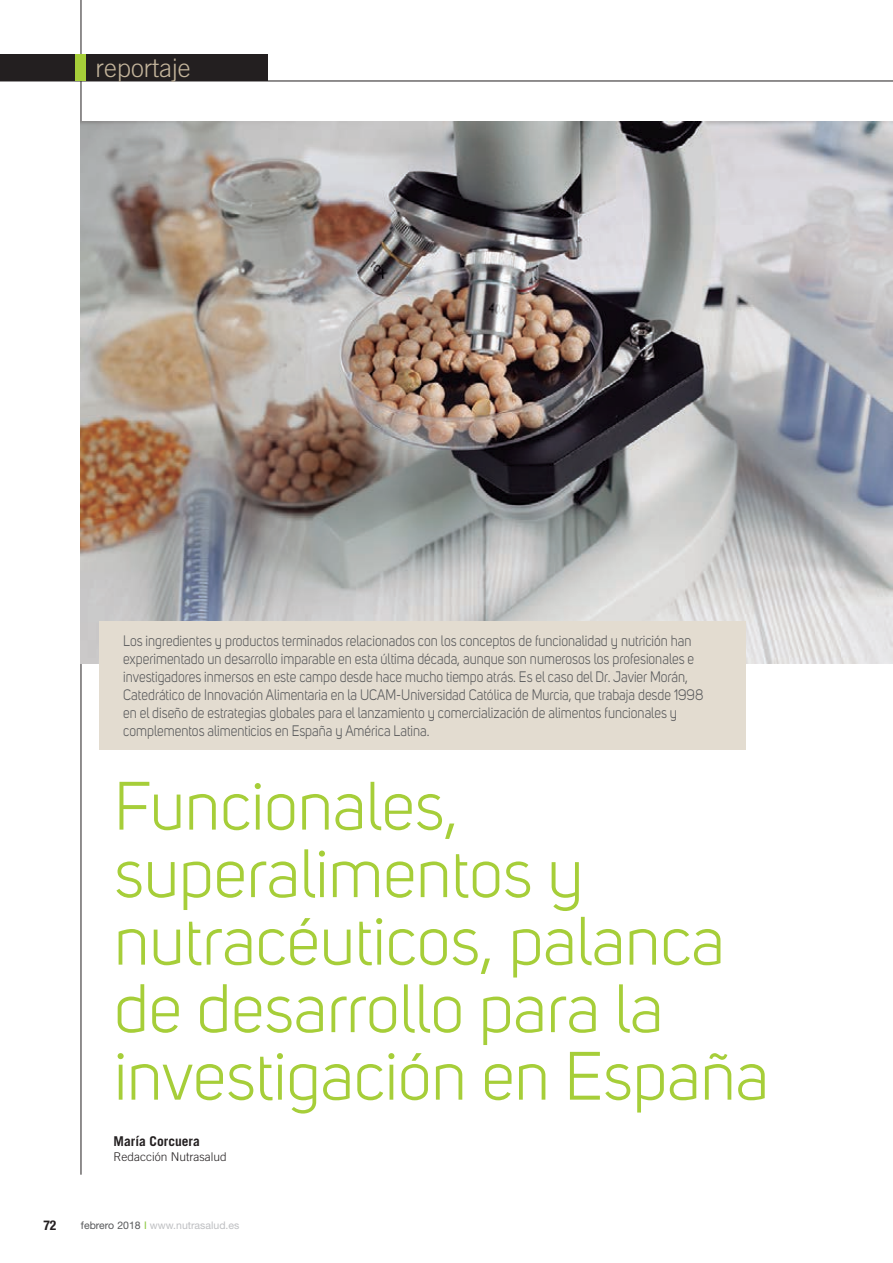
<style>
.page{position:relative;width:893px;height:1263px;background:#fff}
.page>*{position:absolute;margin:0;border:0;box-sizing:border-box;transform-origin:0 0}
.t1{font:67.5px/67.5px "Uni Sans";color:#a6ce39}
.t2{font:300 25.5px "Trade Gothic";color:#c3b49b}
.t3{font:15px/18px "Uni Sans";color:#57585a;scale:.9 1}
.t4{font:700 13.5px "Trade Gothic";color:#231f20}
.t5{font:700 condensed 13.5px "Helvetica Neue LT Std";color:#231f20}
.t6{font:300 12px "Trade Gothic";color:#231f20}
.t7{font:10.5px "Helvetica Neue LT Std";color:#bebfc2}
.s1{color:#57585a}
.s2{color:#8bc63e}
</style>
<div class="page">
<hr style="left:0;top:81px;width:893px;height:1px;background:#231f20">
<hr style="left:81px;top:0;width:1px;height:1174px;background:#231f20">
<div style="left:0;top:55px;width:268px;height:26px;background:#231f20"></div>
<div style="left:76px;top:55px;width:10px;height:26px;background:#a6ce39"></div>
<img style="left:81px;top:121px;width:812px;height:543px">
<div style="left:99px;top:621px;width:646px;height:128px;background:#e3dcd0"></div>
<p class="t2" style="left:96px;top:53px;width:96px">reportaje</p>
<p class="t3" style="left:123px;top:632px;width:646px">Los ingredientes y productos terminados relacionados con los conceptos de funcionalidad y nutrición han experimentado un desarrollo imparable en esta última década, aunque son numerosos los profesionales e investigadores inmersos en este campo desde hace mucho tiempo atrás. Es el caso del Dr. Javier Morán, Catedrático de Innovación Alimentaria en la UCAM-Universidad Católica de Murcia, que trabaja desde 1998 en el diseño de estrategias globales para el lanzamiento y comercialización de alimentos funcionales y complementos alimenticios en España y América Latina.</p>
<p class="t1" style="left:114px;top:773px;width:656px">Funcionales, superalimentos y nutracéuticos, palanca de desarrollo para la investigación en España</p>
<p class="t4" style="left:114px;top:1133px;width:88px">María Corcuera</p>
<p class="t6" style="left:114px;top:1150px;width:115px">Redacción Nutrasalud</p>
<p class="t5" style="left:43px;top:1217px;width:14px">72</p>
<p class="t7" style="left:81px;top:1219px;width:160px"><span class="s1">febrero 2018</span> <span class="s2">I</span> www.nutrasalud.es</p>
</div>
